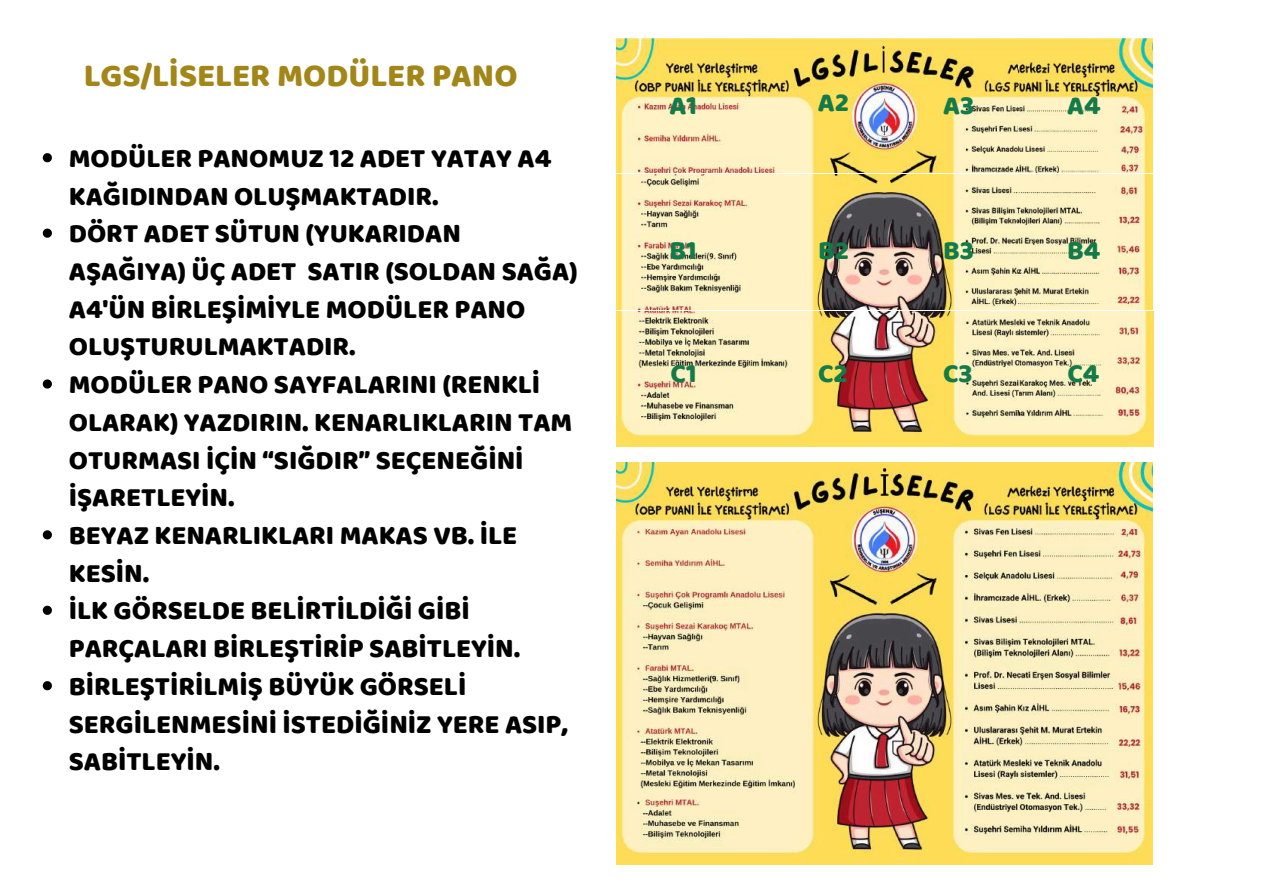
<style>
.page{position:relative;width:1263px;height:894px;background:#fff}
.page>*{position:absolute;margin:0;border:0;box-sizing:border-box;transform-origin:0 0}
.t1{font:33px "Baloo";color:#a28618}
.t2{font:27.45px/37.7px "Baloo";color:#000}
.t3{font:27px "Baloo";color:#137b49}
</style>
<div class="page">
<img style="left:616px;top:462px;width:536px;height:402px">
<img style="left:616px;top:38px;width:537px;height:271px">
<img style="left:616px;top:311px;width:538px;height:135px">
<svg style="left:43px;top:153px;width:9px;height:9px"></svg>
<svg style="left:43px;top:228px;width:9px;height:10px"></svg>
<svg style="left:43px;top:379px;width:9px;height:9px"></svg>
<svg style="left:43px;top:530px;width:9px;height:9px"></svg>
<svg style="left:43px;top:605px;width:9px;height:9px"></svg>
<svg style="left:43px;top:681px;width:9px;height:9px"></svg>
<p class="t1" style="left:84px;top:55px;width:435px">LGS/LİSELER MODÜLER PANO</p>
<p class="t2" style="left:69px;top:138px;width:510px">MODÜLER PANOMUZ 12 ADET YATAY A4<br>KAĞIDINDAN OLUŞMAKTADIR.<br>DÖRT ADET SÜTUN (YUKARIDAN<br>AŞAĞIYA) ÜÇ ADET SATIR (SOLDAN SAĞA)<br>A4'ÜN BİRLEŞİMİYLE MODÜLER PANO<br>OLUŞTURULMAKTADIR.<br>MODÜLER PANO SAYFALARINI (RENKLİ<br>OLARAK) YAZDIRIN. KENARLIKLARIN TAM<br>OTURMASI İÇİN “SIĞDIR” SEÇENEĞİNİ<br>İŞARETLEYİN.<br>BEYAZ KENARLIKLARI MAKAS VB. İLE<br>KESİN.<br>İLK GÖRSELDE BELİRTİLDİĞİ GİBİ<br>PARÇALARI BİRLEŞTİRİP SABİTLEYİN.<br>BİRLEŞTİRİLMİŞ BÜYÜK GÖRSELİ<br>SERGİLENMESİNİ İSTEDİĞİNİZ YERE ASIP,<br>SABİTLEYİN.</p>
<p class="t3" style="left:669px;top:89px;width:29px">A1</p>
<p class="t3" style="left:818px;top:86px;width:33px">A2</p>
<p class="t3" style="left:943px;top:89px;width:32px">A3</p>
<p class="t3" style="left:1067px;top:89px;width:35px">A4</p>
<p class="t3" style="left:669px;top:233px;width:29px">B1</p>
<p class="t3" style="left:818px;top:233px;width:32px">B2</p>
<p class="t3" style="left:943px;top:233px;width:32px">B3</p>
<p class="t3" style="left:1067px;top:233px;width:35px">B4</p>
<p class="t3" style="left:671px;top:357px;width:28px">C1</p>
<p class="t3" style="left:818px;top:357px;width:31px">C2</p>
<p class="t3" style="left:943px;top:357px;width:31px">C3</p>
<p class="t3" style="left:1067px;top:357px;width:33px">C4</p>
</div>
